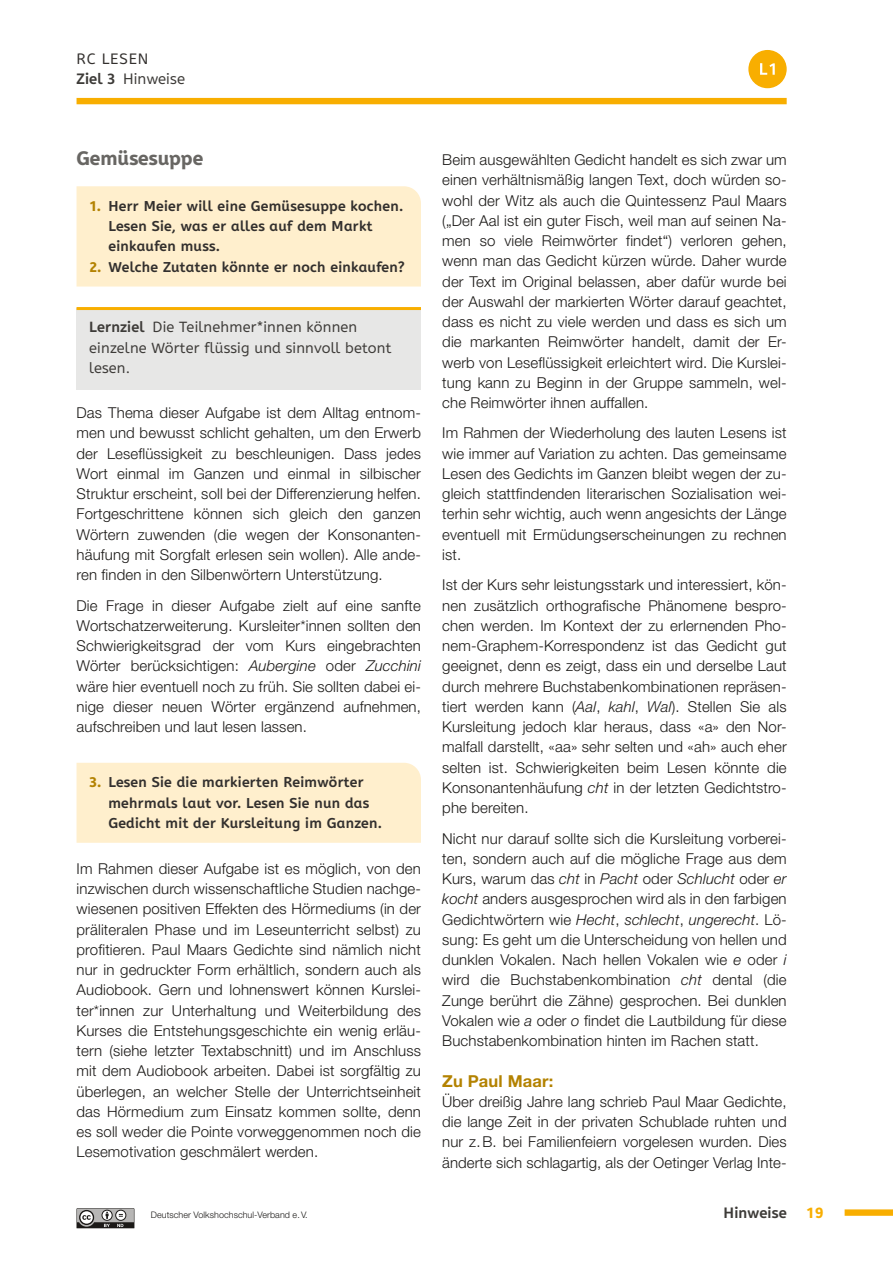
<style>
.page{position:relative;width:893px;height:1263px;background:#fff}
.page>*{position:absolute;margin:0;border:0;box-sizing:border-box;transform-origin:0 0}
.t1{font:800 19.5px "A Be Zeh EDU";letter-spacing:.005em;color:#686663}
.t2{font:700 16.5px "Helvetica Neue LT Pro";letter-spacing:.01em;color:#b38201}
.t3{font:300 15px/20.2px "Helvetica Neue LT Pro";letter-spacing:.01em;color:#1b1917;text-align:justify}
.t4{font:15px/20.2px "A Be Zeh EDU";letter-spacing:.01em;color:#3d3b38}
.t5{font:700 15px "A Be Zeh EDU";letter-spacing:.01em;color:#3d3b38}
.t6{font:800 15px "A Be Zeh EDU";color:#f8ae00}
.t7{font:14.7px/20.2px "A Be Zeh EDU";letter-spacing:.01em;color:#3d3b38}
.t8{font:700 14.25px/20.2px "A Be Zeh EDU";letter-spacing:.02em;color:#33302e}
.t9{font:300 9px "Helvetica Neue LT Pro";letter-spacing:.005em;color:#1b1917}
.s1{color:#33302e}
.s2{font-weight:700}
.s3{font-weight:800;color:#b38201}
.s4{font-style:italic}
</style>
<div class="page">
<div style="left:845px;top:1209px;width:48px;height:7px;background:#f8ae00"></div>
<div style="left:77px;top:98px;width:710px;height:6px;background:#f8ae00"></div>
<svg style="left:77px;top:1208px;width:57px;height:20px"></svg>
<div style="left:749px;top:51px;width:37px;height:36px;background:#f8ae00;border-radius:50%"></div>
<div style="left:748px;top:50px;width:39px;height:38px;border:2px solid #f8ae00;border-radius:50%"></div>
<svg style="left:760px;top:63px;width:15px;height:12px"></svg>
<div style="left:77px;top:186px;width:344px;height:101px;background:#ffefcd"></div>
<div style="left:77px;top:310px;width:344px;height:80px;background:#e7e7e6"></div>
<hr style="left:77px;top:307px;width:344px;height:3px;background:#f8ae00">
<div style="left:77px;top:763px;width:344px;height:80px;background:#ffefcd"></div>
<p class="t4" style="left:77px;top:49px;width:110px"><span class="s1">RC LESEN<br></span><span class="s2">Ziel 3</span> Hinweise</p>
<h1 class="t1" style="left:77px;top:145px;width:128px">Gemüsesuppe</h1>
<p class="t8" style="left:108px;top:196px;width:296px;text-indent:-18px"><span class="s3">1.</span> Herr Meier will eine Gemüsesuppe kochen.<br>Lesen Sie, was er alles auf dem Markt einkaufen muss.</p>
<p class="t8" style="left:90px;top:257px;width:317px"><span class="s3">2.</span> Welche Zutaten könnte er noch einkaufen?</p>
<p class="t7" style="left:89px;top:317px;width:304px"><span class="s2">Lernziel</span> Die Teilnehmer*innen können einzelne Wörter flüssig und sinnvoll betont lesen.</p>
<p class="t3" style="left:77px;top:402px;width:346px">Das Thema dieser Aufgabe ist dem Alltag entnom&shy;men und bewusst schlicht gehalten, um den Erwerb der Leseflüssigkeit zu beschleunigen. Dass jedes Wort einmal im Ganzen und einmal in silbischer Struktur erscheint, soll bei der Differenzierung helfen.<br>Fortgeschrittene können sich gleich den ganzen Wörtern zuwenden (die wegen der Konsonanten&shy;häufung mit Sorgfalt erlesen sein wollen). Alle ande&shy;ren finden in den Silbenwörtern Unterstützung.</p>
<p class="t3" style="left:77px;top:595px;width:346px">Die Frage in dieser Aufgabe zielt auf eine sanfte Wortschatzerweiterung. Kursleiter*innen sollten den Schwierigkeitsgrad der vom Kurs eingebrachten Wörter berücksichtigen: <span class="s4">Aubergine</span> oder <span class="s4">Zucchini </span>wäre hier eventuell noch zu früh. Sie sollten dabei ei&shy;nige dieser neuen Wörter ergänzend aufnehmen, aufschreiben und laut lesen lassen.</p>
<p class="t8" style="left:108px;top:772px;width:275px;text-indent:-19px"><span class="s3">3.</span> Lesen Sie die markierten Reimwörter mehrmals laut vor. Lesen Sie nun das<br>Gedicht mit der Kursleitung im Ganzen.</p>
<p class="t3" style="left:77px;top:858px;width:346px">Im Rahmen dieser Aufgabe ist es möglich, von den inzwischen durch wissenschaftliche Studien nachge&shy;wiesenen positiven Effekten des Hörmediums (in der präliteralen Phase und im Leseunterricht selbst) zu profitieren. Paul Maars Gedichte sind nämlich nicht nur in gedruckter Form erhältlich, sondern auch als Audiobook. Gern und lohnenswert können Kurslei&shy;ter*innen zur Unterhaltung und Weiterbildung des Kurses die Entstehungsgeschichte ein wenig erläu&shy;tern (siehe letzter Textabschnitt) und im Anschluss mit dem Audiobook arbeiten. Dabei ist sorgfältig zu überlegen, an welcher Stelle der Unterrichtseinheit das Hörmedium zum Einsatz kommen sollte, denn es soll weder die Pointe vorweggenommen noch die Lesemotivation geschmälert werden.</p>
<p class="t3" style="left:442px;top:149px;width:346px">Beim ausgewählten Gedicht handelt es sich zwar um einen verhältnismäßig langen Text, doch würden so&shy;wohl der Witz als auch die Quintessenz Paul Maars („Der Aal ist ein guter Fisch, weil man auf seinen Na&shy;men so viele Reimwörter findet“) verloren gehen, wenn man das Gedicht kürzen würde. Daher wurde der Text im Original belassen, aber dafür wurde bei der Auswahl der markierten Wörter darauf geachtet, dass es nicht zu viele werden und dass es sich um die markanten Reimwörter handelt, damit der Er&shy;werb von Leseflüssigkeit erleichtert wird. Die Kurslei&shy;tung kann zu Beginn in der Gruppe sammeln, wel&shy;che Reimwörter ihnen auffallen.</p>
<p class="t3" style="left:442px;top:423px;width:346px">Im Rahmen der Wiederholung des lauten Lesens ist wie immer auf Variation zu achten. Das gemeinsame Lesen des Gedichts im Ganzen bleibt wegen der zu&shy;gleich stattfindenden literarischen Sozialisation wei&shy;terhin sehr wichtig, auch wenn angesichts der Länge eventuell mit Ermüdungserscheinungen zu rechnen ist.</p>
<p class="t3" style="left:442px;top:575px;width:346px">Ist der Kurs sehr leistungsstark und interessiert, kön&shy;nen zusätzlich orthografische Phänomene bespro&shy;chen werden. Im Kontext der zu erlernenden Pho&shy;nem-Graphem-Korrespondenz ist das Gedicht gut geeignet, denn es zeigt, dass ein und derselbe Laut durch mehrere Buchstabenkombinationen repräsen&shy;tiert werden kann (<span class="s4">Aal</span>, <span class="s4">kahl</span>, <span class="s4">Wal</span>). Stellen Sie als Kursleitung jedoch klar heraus, dass «a» den Nor&shy;malfall darstellt, «aa» sehr selten und «ah» auch eher selten ist. Schwierigkeiten beim Lesen könnte die Konsonantenhäufung <span class="s4">cht</span> in der letzten Gedichtstro&shy;phe bereiten.</p>
<p class="t3" style="left:442px;top:828px;width:346px">Nicht nur darauf sollte sich die Kursleitung vorberei&shy;ten, sondern auch auf die mögliche Frage aus dem Kurs, warum das <span class="s4">cht</span> in <span class="s4">Pacht</span> oder <span class="s4">Schlucht</span> oder <span class="s4">er kocht</span> anders ausgesprochen wird als in den farbigen Gedichtwörtern wie <span class="s4">Hecht</span>, <span class="s4">schlecht</span>, <span class="s4">ungerecht</span>. Lö&shy;sung: Es geht um die Unterscheidung von hellen und dunklen Vokalen. Nach hellen Vokalen wie <span class="s4">e</span> oder <span class="s4">i </span>wird die Buchstabenkombination <span class="s4">cht</span> dental (die Zunge berührt die Zähne) gesprochen. Bei dunklen Vokalen wie <span class="s4">a</span> oder <span class="s4">o</span> findet die Lautbildung für diese Buchstabenkombination hinten im Rachen statt.</p>
<p class="t2" style="left:442px;top:1070px;width:113px">Zu Paul Maar:</p>
<p class="t3" style="left:442px;top:1091px;width:346px">Über dreißig Jahre lang schrieb Paul Maar Gedichte, die lange Zeit in der privaten Schublade ruhten und nur z.B. bei Familienfeiern vorgelesen wurden. Dies änderte sich schlagartig, als der Oetinger Verlag Inte-</p>
<p class="t9" style="left:151px;top:1209px;width:158px">Deutscher Volkshochschul-Verband e.V.</p>
<p class="t5" style="left:724px;top:1203px;width:65px">Hinweise</p>
<p class="t6" style="left:807px;top:1203px;width:18px">19</p>
</div>
